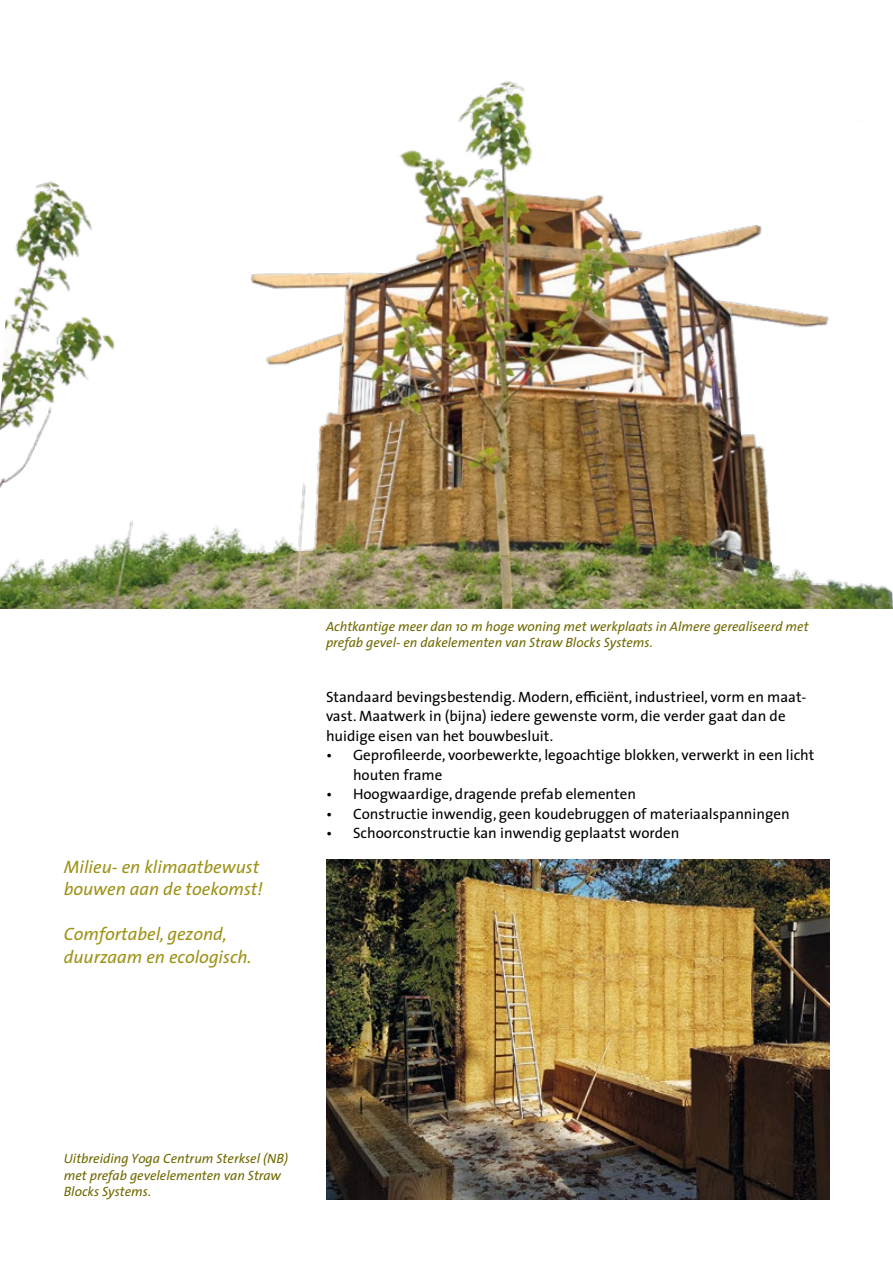
<style>
.page{position:relative;width:893px;height:1263px;background:#fff}
.page>*{position:absolute;margin:0;border:0;box-sizing:border-box;transform-origin:0 0}
.streamer{font:italic 18px/22.5px "The Sans";color:#9e9217}
.platte{font:15px/19.5px "The Sans";color:#000}
.bijschrift{font:italic 13.5px/16.5px "The Sans";color:#716900}
</style>
<div class="page">
<img style="left:174px;top:81px;width:719px;height:528px">
<img style="left:326px;top:859px;width:503px;height:340px">
<img style="left:0;top:181px;width:174px;height:428px">
<p class="streamer" style="left:64px;top:855px;width:201px">Milieu- en klimaatbewust bouwen aan de toekomst!</p>
<p class="streamer" style="left:64px;top:922px;width:189px">Comfortabel, gezond, duurzaam en ecologisch.</p>
<p class="bijschrift" style="left:326px;top:618px;width:484px">Achtkantige meer dan 10 m hoge woning met werkplaats in Almere gerealiseerd met prefab gevel- en dakelementen van Straw Blocks Systems.</p>
<p class="platte" style="left:326px;top:687px;width:482px">Standaard bevingsbestendig. Modern, efficiënt, industrieel, vorm en maat&shy;vast. Maatwerk in (bijna) iedere gewenste vorm, die verder gaat dan de huidige eisen van het bouwbesluit.</p>
<p class="platte" style="left:353px;top:745px;width:463px;text-indent:-27px">• Geprofileerde, voorbewerkte, legoachtige blokken, verwerkt in een licht houten frame</p>
<p class="platte" style="left:326px;top:784px;width:312px">• Hoogwaardige, dragende prefab elementen</p>
<p class="platte" style="left:326px;top:804px;width:465px">• Constructie inwendig, geen koudebruggen of materiaalspanningen</p>
<p class="platte" style="left:326px;top:823px;width:355px">• Schoorconstructie kan inwendig geplaatst worden</p>
<p class="bijschrift" style="left:64px;top:1150px;width:226px">Uitbreiding Yoga Centrum Sterksel (NB) met prefab gevelelementen van Straw<br>Blocks Systems.</p>
</div>
